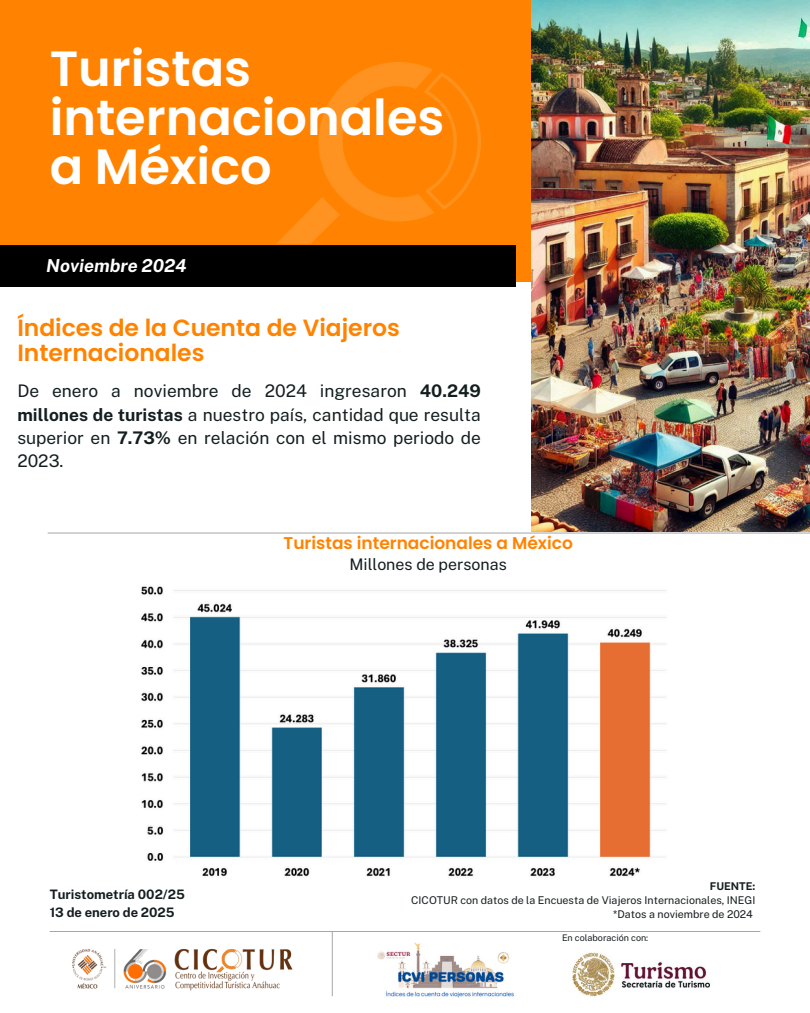
<style>
.page{position:relative;width:810px;height:1013px;background:#fff}
.page>*{position:absolute;margin:0;border:0;box-sizing:border-box;transform-origin:0 0}
.t1{font:600 49.5px/48.8px "Poppins";color:#fff}
.t2{font:600 23.5px/25.5px "Poppins";color:#ff8300}
.t3{font:italic 700 17.9px "Public Sans";color:#fff}
.t4{font:17.4px/23.2px "Public Sans";color:#141e1f;text-align:justify}
.t5{font:600 17px "Poppins";color:#ff8300}
.t6{font:16px "Public Sans";color:#141e1f}
.t7{font:700 13px/18px "Public Sans";color:#141e1f}
.t8{font:10.7px "Public Sans";color:#141e1f}
.t9{font:700 10.7px "Public Sans";color:#141e1f}
.t10{font:9px "Public Sans";color:#141e1f}
.s1{font-weight:700}
</style>
<div class="page">
<hr style="left:48px;top:532px;width:762px;height:1px;background:#a6a6a6">
<hr style="left:50px;top:931px;width:710px;height:1px;background:#a6a6a6">
<hr style="left:332px;top:931px;width:1px;height:65px;background:#a6a6a6">
<img style="left:72px;top:948px;width:221px;height:43px">
<img style="left:572px;top:952px;width:138px;height:45px">
<div style="left:0;top:0;width:532px;height:281px;background:#ff8300"></div>
<img style="left:277px;top:62px;width:204px;height:182px">
<div style="left:0;top:245px;width:515px;height:42px;background:#000"></div>
<img style="left:377px;top:942px;width:137px;height:55px">
<img style="left:532px;top:1px;width:278px;height:530px">
<img style="left:141px;top:586px;width:525px;height:291px">
<p class="t1" style="left:50px;top:44px;width:396px">Turistas internacionales a México</p>
<p class="t3" style="left:46px;top:255px;width:142px">Noviembre 2024</p>
<h5 class="t2" style="left:17px;top:314px;width:384px">Índices de la Cuenta de Viajeros<br>Internacionales</h5>
<h3 class="t4" style="left:17px;top:379px;width:465px">De enero a noviembre de 2024 ingresaron <span class="s1">40.249 millones de turistas</span> a nuestro país, cantidad que resulta superior en <span class="s1">7.73%</span> en relación con el mismo periodo de 2023.</h3>
<p class="t5" style="left:284px;top:530px;width:291px">Turistas internacionales a México</p>
<h2 class="t7" style="left:50px;top:885px;width:137px">Turistometría 002/25<br>13 de enero de 2025</h2>
<p class="t6" style="left:349px;top:554px;width:159px">Millones de personas</p>
<h4 class="t9" style="left:710px;top:879px;width:47px">FUENTE:</h4>
<h1 class="t8" style="left:411px;top:893px;width:346px">CICOTUR con datos de la Encuesta de Viajeros Internacionales, INEGI</h1>
<h3 class="t8" style="left:613px;top:907px;width:141px">*Datos a noviembre de 2024</h3>
<p class="t10" style="left:562px;top:932px;width:88px">En colaboración con:</p>
</div>
